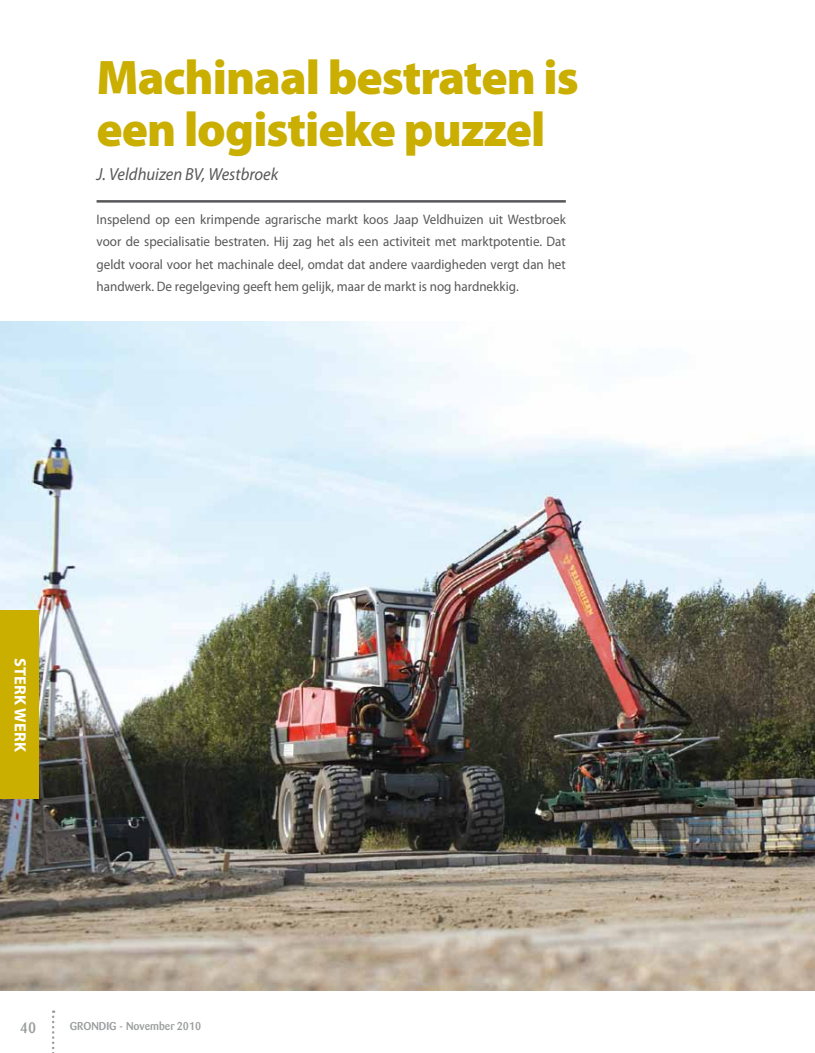
<style>
.page{position:relative;width:815px;height:1053px;background:#fff}
.page>*{position:absolute;margin:0;border:0;box-sizing:border-box;transform-origin:0 0}
.t1{font:900 48.75px/52.5px "Myriad Pro";letter-spacing:-.02em;color:#caae00}
.t2{font:italic 17.5px "Myriad Pro";color:#58585a;scale:.95 1}
.t3{font:700 16.25px "Myriad Pro";color:#fff}
.t4{font:500 15px "Barmeno Pro";color:#9c9e9f}
.t5{font:13.75px/22.5px "Myriad Pro";color:#58585a;text-align:justify;scale:.95 1}
.t6{font:500 11.25px "Barmeno Pro";color:#9c9e9f}
</style>
<div class="page">
<img style="left:0;top:321px;width:815px;height:669px">
<svg style="left:52px;top:1010px;width:2px;height:43px"></svg>
<div style="left:0;top:610px;width:38px;height:189px;background:#caae00"></div>
<hr style="left:97px;top:200px;width:469px;height:2px;background:#58585a">
<h1 class="t1" style="left:97px;top:49px;width:484px">Machinaal bestraten is een logistieke puzzel</h1>
<p class="t2" style="left:97px;top:163px;width:193px">J. Veldhuizen BV, Westbroek</p>
<p class="t5" style="left:97px;top:208px;width:495px">Inspelend op een krimpende agrarische markt koos Jaap Veldhuizen uit Westbroek voor de specialisatie bestraten. Hij zag het als een activiteit met marktpotentie. Dat geldt vooral voor het machinale deel, omdat dat andere vaardigheden vergt dan het handwerk. De regelgeving geeft hem gelijk, maar de markt is nog hardnekkig.</p>
<p class="t3" style="left:31px;top:657px;width:96px;rotate:90deg">sterk werk</p>
<p class="t4" style="left:20px;top:1017px;width:18px">40</p>
<p class="t6" style="left:70px;top:1018px;width:133px">GRONDIG - November 2010</p>
</div>
